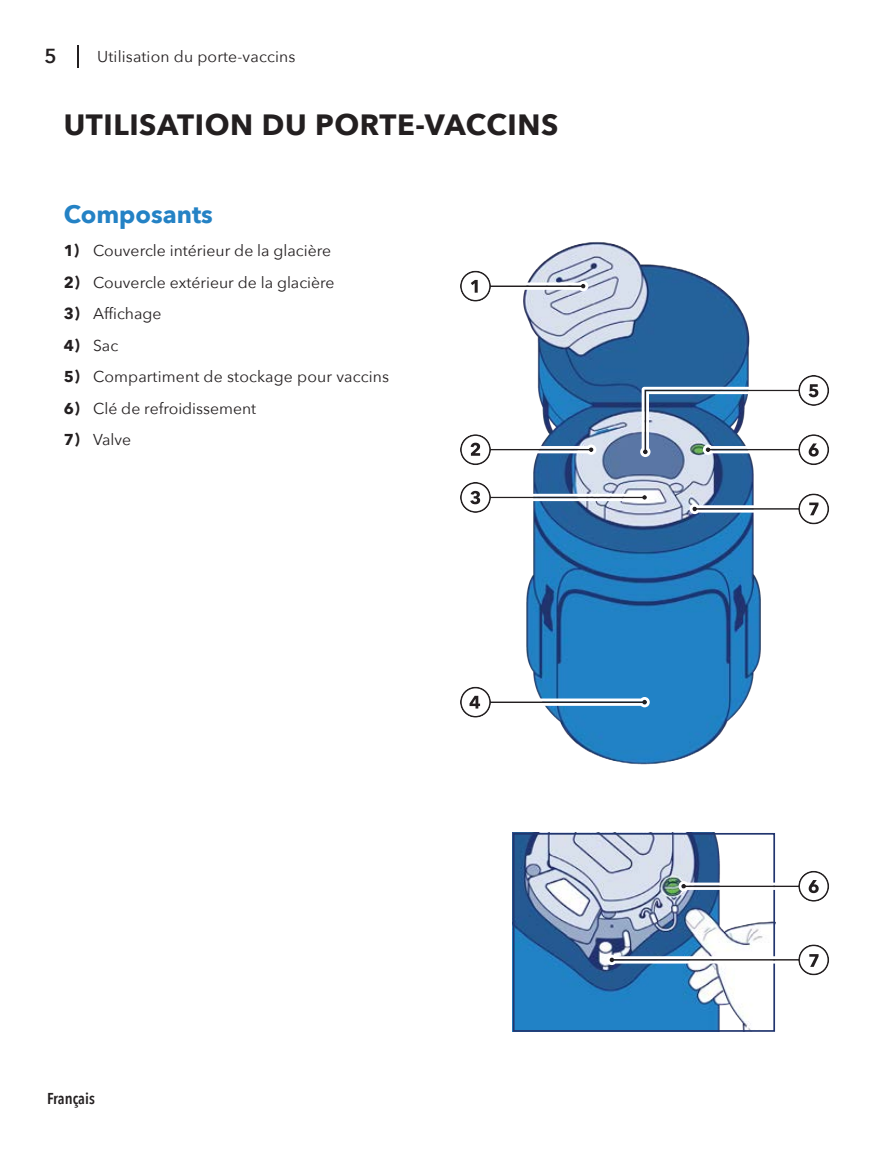
<style>
.page{position:relative;width:893px;height:1149px;background:#fff}
.page>*{position:absolute;margin:0;border:0;box-sizing:border-box;transform-origin:0 0}
.t1{font:700 29.25px "Avenir Next";letter-spacing:.02em;color:#231f20}
.t2{font:700 24.75px "Avenir Next";color:#2482c5}
.t3{font:600 20.25px "Avenir Next";color:#231f20}
.t4{font:15.75px "Avenir Next";color:#231f20}
.t5{font:700 15.75px "Avenir Next";color:#231f20}
.t6{font:600 15.75px "Avenir Next Condensed";color:#231f20}
</style>
<div class="page">
<svg style="left:77px;top:46px;width:1px;height:22px"></svg>
<img style="left:523px;top:242px;width:238px;height:523px">
<img style="left:516px;top:835px;width:256px;height:193px">
<div style="left:513px;top:832px;width:262px;height:199px;border:2px solid #21356e"></div>
<svg style="left:460px;top:268px;width:128px;height:36px"></svg>
<svg style="left:460px;top:431px;width:136px;height:37px"></svg>
<svg style="left:460px;top:479px;width:190px;height:36px"></svg>
<svg style="left:460px;top:683px;width:190px;height:37px"></svg>
<img style="left:607px;top:941px;width:222px;height:36px">
<svg style="left:678px;top:867px;width:151px;height:37px"></svg>
<svg style="left:689px;top:490px;width:140px;height:37px"></svg>
<svg style="left:640px;top:372px;width:189px;height:96px"></svg>
<p class="t3" style="left:44px;top:38px;width:14px">5</p>
<p class="t4" style="left:97px;top:43px;width:200px">Utilisation du porte-vaccins</p>
<h1 class="t1" style="left:64px;top:100px;width:496px">UTILISATION DU PORTE-VACCINS</h1>
<h2 class="t2" style="left:64px;top:192px;width:151px">Composants</h2>
<p class="t5" style="left:64px;top:236px;width:17px">1)</p>
<p class="t4" style="left:93px;top:237px;width:240px">Couvercle intérieur de la glacière</p>
<p class="t5" style="left:64px;top:268px;width:18px">2)</p>
<p class="t4" style="left:93px;top:269px;width:243px">Couvercle extérieur de la glacière</p>
<p class="t5" style="left:64px;top:299px;width:18px">3)</p>
<p class="t4" style="left:93px;top:300px;width:70px">Affichage</p>
<p class="t5" style="left:64px;top:331px;width:18px">4)</p>
<p class="t4" style="left:93px;top:332px;width:27px">Sac</p>
<p class="t5" style="left:64px;top:362px;width:18px">5)</p>
<p class="t4" style="left:93px;top:363px;width:298px">Compartiment de stockage pour vaccins</p>
<p class="t5" style="left:64px;top:394px;width:18px">6)</p>
<p class="t4" style="left:93px;top:395px;width:165px">Clé de refroidissement</p>
<p class="t5" style="left:64px;top:425px;width:18px">7)</p>
<p class="t4" style="left:93px;top:426px;width:40px">Valve</p>
<p class="t6" style="left:47px;top:1084px;width:49px">Français</p>
</div>
